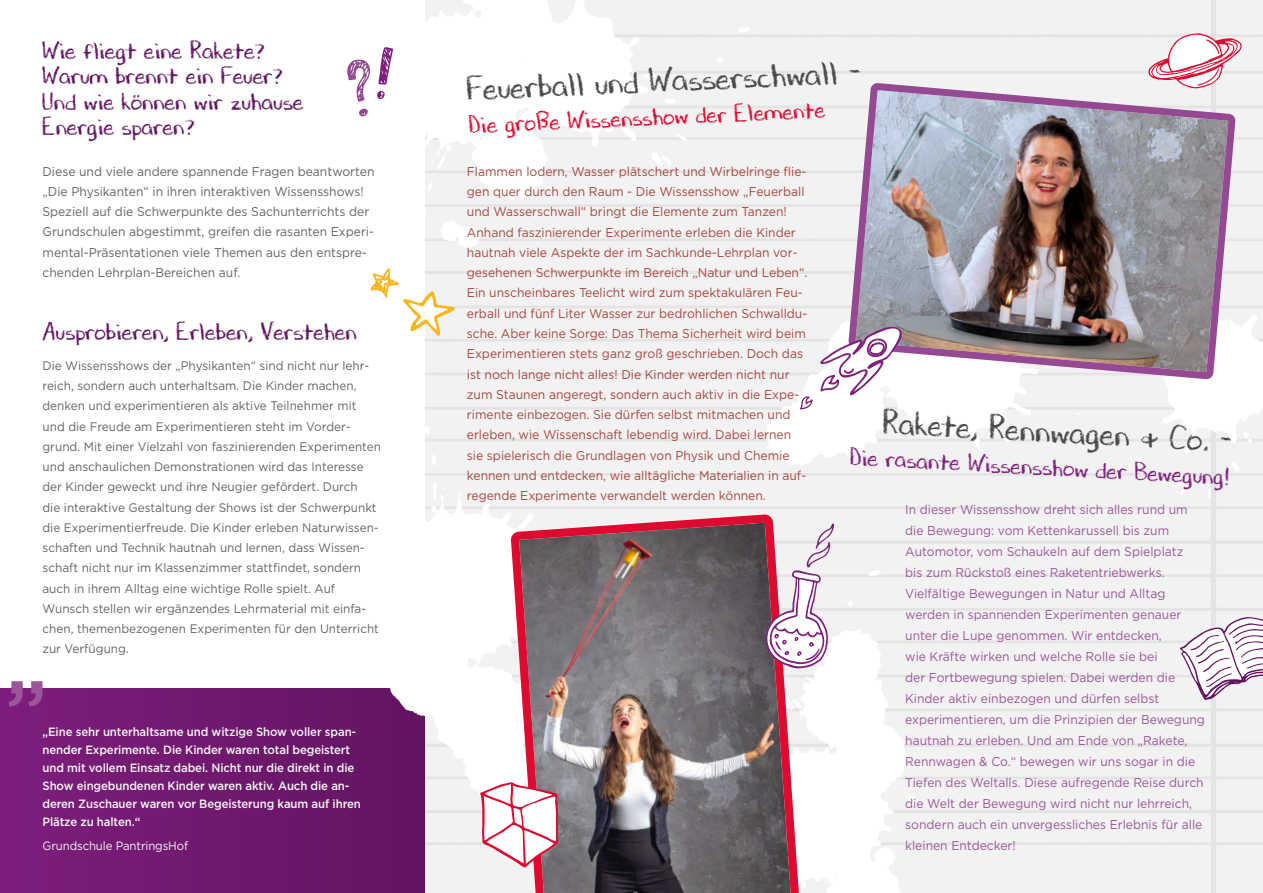
<style>
.page{position:relative;width:1263px;height:893px;background:#fff}
.page>*{position:absolute;margin:0;border:0;box-sizing:border-box;transform-origin:0 0}
.t1{font:33px "DJB Chalk It Up";color:#4a4a49}
.t2{font:24px "DJB Chalk It Up";color:#621360}
.t3{font:24px "DJB Chalk It Up";color:#7e1e7d}
.t4{font:24px "DJB Chalk It Up";color:#dd0b2f}
.FT_8_5{font:12.75px/20.2px "Gotham";color:#a8453e;scale:.95 1}
.t5{font:12.75px/21px "Gotham";color:#9b559a;scale:.95 1}
.FT_8_5-2{font:12.75px/20.2px "Gotham";color:#646363;scale:.95 1}
.t6{font:12.3px/20.2px "Gotham";color:#646363;scale:.95 1}
.FT_8_5-3{font:500 12px/18px "Gotham";letter-spacing:-.01em;color:#f6f6f5;scale:.95 1}
.FT_8_5-4{font:12px "Gotham";letter-spacing:-.01em;color:#f6f6f5;scale:.95 1}
</style>
<div class="page">
<div style="left:0;top:672px;width:425px;height:221px;background:#711970"></div>
<svg style="left:765px;top:285px;width:273px;height:181px;fill:#f2f2f2"></svg>
<svg style="left:750px;top:313px;width:7px;height:7px"></svg>
<svg style="left:907px;top:795px;width:9px;height:11px"></svg>
<svg style="left:804px;top:629px;width:103px;height:264px"></svg>
<svg style="left:826px;top:847px;width:77px;height:46px"></svg>
<svg style="left:804px;top:881px;width:2px;height:12px"></svg>
<svg style="left:441px;top:220px;width:38px;height:29px"></svg>
<div style="left:0;top:0;width:425px;height:687px;background:#fff"></div>
<svg style="left:425px;top:426px;width:6px;height:8px"></svg>
<svg style="left:371px;top:491px;width:190px;height:310px"></svg>
<svg style="left:431px;top:454px;width:6px;height:12px"></svg>
<svg style="left:9px;top:681px;width:34px;height:25px"></svg>
<svg style="left:738px;top:27px;width:12px;height:6px"></svg>
<svg style="left:347px;top:0;width:340px;height:201px"></svg>
<svg style="left:869px;top:570px;width:11px;height:6px"></svg>
<svg style="left:506px;top:511px;width:298px;height:382px;background:#8d7b7f"></svg>
<svg style="left:460px;top:552px;width:6px;height:6px"></svg>
<svg style="left:482px;top:521px;width:11px;height:6px"></svg>
<svg style="left:371px;top:474px;width:74px;height:187px"></svg>
<svg style="left:370px;top:262px;width:85px;height:74px"></svg>
<svg style="left:1175px;top:473px;width:13px;height:22px"></svg>
<svg style="left:1207px;top:485px;width:4px;height:14px"></svg>
<svg style="left:1158px;top:290px;width:105px;height:164px"></svg>
<svg style="left:1231px;top:462px;width:8px;height:10px"></svg>
<img style="left:844px;top:79px;width:395px;height:304px">
<svg style="left:480px;top:782px;width:78px;height:86px"></svg>
<svg style="left:1147px;top:33px;width:96px;height:56px"></svg>
<svg style="left:799px;top:319px;width:106px;height:91px"></svg>
<svg style="left:1180px;top:617px;width:83px;height:83px"></svg>
<svg style="left:624px;top:521px;width:217px;height:169px"></svg>
<p class="t2" style="left:43px;top:34px;width:224px">Wie ffliegt eine Rakete?</p>
<p class="t2" style="left:43px;top:59px;width:242px">Warum brennt ein Feuer?</p>
<p class="t2" style="left:43px;top:85px;width:263px">Und wie können wir zuhause</p>
<p class="t2" style="left:43px;top:110px;width:154px">Energie sparen?</p>
<p class="FT_8_5-2" style="left:43px;top:161px;width:351px">Diese und viele andere spannende Fragen beantworten „Die Physikanten“ in ihren interaktiven Wissensshows!<br>Speziell auf die Schwerpunkte des Sachunterrichts der Grundschulen abgestimmt, greifen die rasanten Experi&shy;mental-Präsentationen viele Themen aus den entspre&shy;chenden Lehrplan-Bereichen auf.</p>
<p class="t2" style="left:43px;top:315px;width:316px">Ausprobieren, Erleben, Verstehen</p>
<p class="t6" style="left:43px;top:355px;width:358px">Die Wissensshows der „Physikanten“ sind nicht nur lehr&shy;reich, sondern auch unterhaltsam. Die Kinder machen, denken und experimentieren als aktive Teilnehmer mit und die Freude am Experimentieren steht im Vorder&shy;grund. Mit einer Vielzahl von faszinierenden Experimenten und anschaulichen Demonstrationen wird das Interesse der Kinder geweckt und ihre Neugier gefördert. Durch<br>die interaktive Gestaltung der Shows ist der Schwerpunkt die Experimentierfreude. Die Kinder erleben Naturwissen&shy;schaften und Technik hautnah und lernen, dass Wissen&shy;schaft nicht nur im Klassenzimmer stattfindet, sondern auch in ihrem Alltag eine wichtige Rolle spielt. Auf Wunsch stellen wir ergänzendes Lehrmaterial mit einfa&shy;chen, themenbezogenen Experimenten für den Unterricht zur Verfügung.</p>
<p class="FT_8_5-3" style="left:43px;top:723px;width:337px">„Eine sehr unterhaltsame und witzige Show voller span&shy;nender Experimente. Die Kinder waren total begeistert und mit vollem Einsatz dabei. Nicht nur die direkt in die Show eingebundenen Kinder waren aktiv. Auch die an&shy;deren Zuschauer waren vor Begeisterung kaum auf ihren Plätze zu halten.“</p>
<p class="FT_8_5-4" style="left:43px;top:838px;width:155px">Grundschule PantringsHof</p>
<p class="t1" style="left:467px;top:64px;width:395px;rotate:-2deg">Feuerball und Wasserschwall -</p>
<p class="t4" style="left:468px;top:107px;width:358px;rotate:-2deg">Die große Wissensshow der Elemente</p>
<p class="FT_8_5" style="left:467px;top:161px;width:360px">Flammen lodern, Wasser plätschert und Wirbelringe flie&shy;gen quer durch den Raum - Die Wissensshow „Feuerball und Wasserschwall“ bringt die Elemente zum Tanzen!<br>Anhand faszinierender Experimente erleben die Kinder hautnah viele Aspekte der im Sachkunde-Lehrplan vor&shy;gesehenen Schwerpunkte im Bereich „Natur und Leben“.<br>Ein unscheinbares Teelicht wird zum spektakulären Feu&shy;erball und fünf Liter Wasser zur bedrohlichen Schwalldu&shy;sche. Aber keine Sorge: Das Thema Sicherheit wird beim Experimentieren stets ganz groß geschrieben. Doch das ist noch lange nicht alles! Die Kinder werden nicht nur zum Staunen angeregt, sondern auch aktiv in die Expe&shy;rimente einbezogen. Sie dürfen selbst mitmachen und erleben, wie Wissenschaft lebendig wird. Dabei lernen sie spielerisch die Grundlagen von Physik und Chemie kennen und entdecken, wie alltägliche Materialien in auf&shy;regende Experimente verwandelt werden können.</p>
<p class="t1" style="left:883px;top:399px;width:351px;rotate:3deg">Rakete, Rennwagen &amp; Co. -</p>
<p class="t3" style="left:851px;top:440px;width:382px;rotate:3deg">Die rasante Wissensshow der Bewegung!</p>
<p class="t5" style="left:905px;top:499px;width:317px">In dieser Wissensshow dreht sich alles rund um die Bewegung: vom Kettenkarussell bis zum Automotor, vom Schaukeln auf dem Spielplatz<br>bis zum Rückstoß eines Raketentriebwerks.<br>Vielfältige Bewegungen in Natur und Alltag werden in spannenden Experimenten genauer unter die Lupe genommen. Wir entdecken,<br>wie Kräfte wirken und welche Rolle sie bei<br>der Fortbewegung spielen. Dabei werden die Kinder aktiv einbezogen und dürfen selbst experimentieren, um die Prinzipien der Bewegung hautnah zu erleben. Und am Ende von „Rakete, Rennwagen &amp; Co.“ bewegen wir uns sogar in die Tiefen des Weltalls. Diese aufregende Reise durch die Welt der Bewegung wird nicht nur lehrreich, sondern auch ein unvergessliches Erlebnis für alle kleinen Entdecker!</p>
</div>
